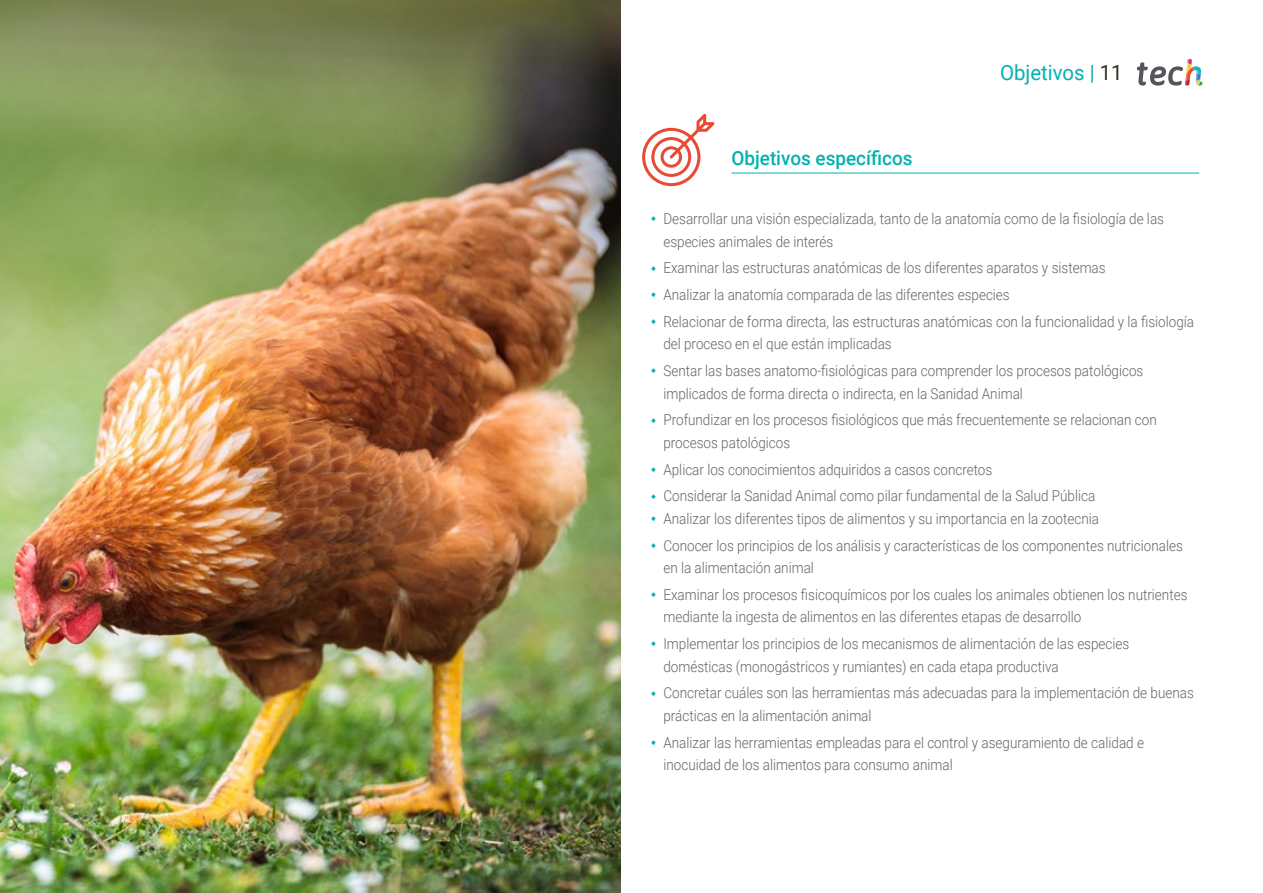
<style>
.page{position:relative;width:1263px;height:893px;background:#fff}
.page>*{position:absolute;margin:0;border:0;box-sizing:border-box;transform-origin:0 0}
.t1{font:21px "Roboto";color:#00b2af}
.t2{font:500 19.5px "Roboto";color:#00b2af}
.t3{font:300 15px/26.7px "Roboto";color:#61646a;scale:.9 1}
.s1{color:#00b0ad}
.s2{color:#312e20}
</style>
<div class="page">
<img style="left:0;top:0;width:621px;height:893px">
<svg style="left:1137px;top:59px;width:65px;height:27px"></svg>
<hr style="left:731px;top:173px;width:468px;height:1px;background:#00b2af">
<svg style="left:642px;top:114px;width:72px;height:72px"></svg>
<h2 class="t2" style="left:731px;top:144px;width:183px">Objetivos específicos</h2>
<h1 class="t1" style="left:1000px;top:57px;width:124px">Objetivos <span class="s1">|</span> <span class="s2">11</span></h1>
<p class="t3" style="left:663px;top:207px;width:558px;line-height:22.5px">Desarrollar una visión especializada, tanto de la anatomía como de la fisiología de las especies animales de interés</p>
<p class="t3" style="left:663px;top:254px;width:591px">Examinar las estructuras anatómicas de los diferentes aparatos y sistemas<br>Analizar la anatomía comparada de las diferentes especies<br>Relacionar de forma directa, las estructuras anatómicas con la funcionalidad y la fisiología</p>
<p class="t3" style="left:663px;top:330px;width:535px">del proceso en el que están implicadas<br>Sentar las bases anatomo-fisiológicas para comprender los procesos patológicos</p>
<p class="t3" style="left:663px;top:379px;width:550px">implicados de forma directa o indirecta, en la Sanidad Animal<br>Profundizar en los procesos fisiológicos que más frecuentemente se relacionan con</p>
<p class="t3" style="left:663px;top:429px;width:481px">procesos patológicos<br>Aplicar los conocimientos adquiridos a casos concretos<br>Considerar la Sanidad Animal como pilar fundamental de la Salud Pública</p>
<p class="t3" style="left:663px;top:505px;width:579px">Analizar los diferentes tipos de alimentos y su importancia en la zootecnia<br>Conocer los principios de los análisis y características de los componentes nutricionales</p>
<p class="t3" style="left:663px;top:554px;width:584px">en la alimentación animal<br>Examinar los procesos fisicoquímicos por los cuales los animales obtienen los nutrientes</p>
<p class="t3" style="left:663px;top:603px;width:519px">mediante la ingesta de alimentos en las diferentes etapas de desarrollo<br>Implementar los principios de los mecanismos de alimentación de las especies</p>
<p class="t3" style="left:663px;top:652px;width:591px">domésticas (monogástricos y rumiantes) en cada etapa productiva<br>Concretar cuáles son las herramientas más adecuadas para la implementación de buenas</p>
<p class="t3" style="left:663px;top:702px;width:535px">prácticas en la alimentación animal<br>Analizar las herramientas empleadas para el control y aseguramiento de calidad e</p>
<p class="t3" style="left:663px;top:751px;width:323px">inocuidad de los alimentos para consumo animal</p>
</div>
